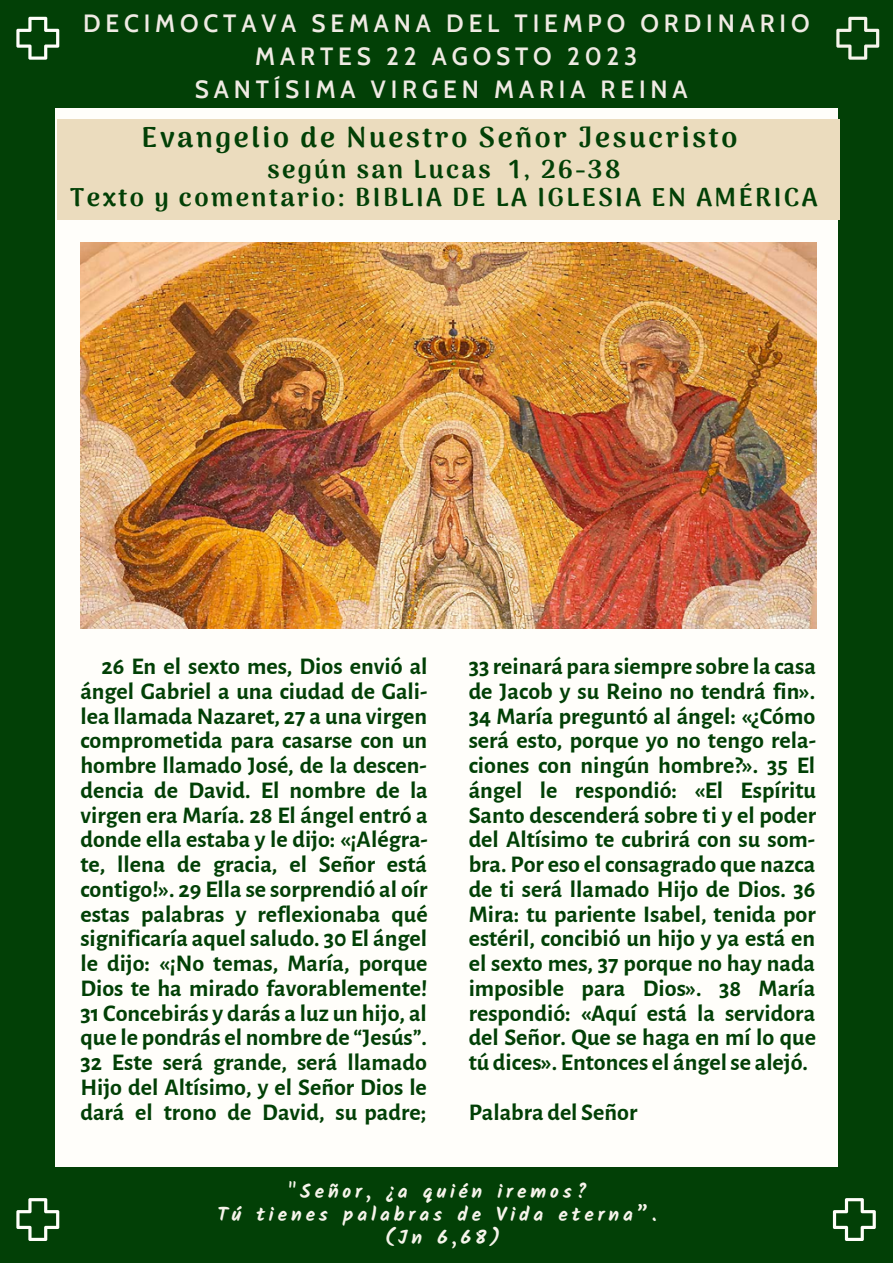
<style>
.page{position:relative;width:893px;height:1264px;background:#fff}
.page>*{position:absolute;margin:0;border:0;box-sizing:border-box;transform-origin:0 0}
.t1{font:900 28.5px "Arima Madurai";letter-spacing:.095em;color:#024006}
.t2{font:900 25.5px "Arima Madurai";letter-spacing:.095em;color:#024006}
.t3{font:600 24.3px "Cabin";letter-spacing:.2em;color:#efeae3}
.t4{font:700 24px/24.8px "Alegreya Sans";color:#024006;text-align:justify}
.t5{font:700 19.35px "Kalam";letter-spacing:.2em;color:#f6f4eb}
</style>
<div class="page">
<div style="left:0;top:0;width:892px;height:1262px;background:#024006"></div>
<div style="left:56px;top:108px;width:781px;height:1058px;background:#fffefa"></div>
<div style="left:57px;top:120px;width:783px;height:100px;background:#ebdcbe"></div>
<svg style="left:16px;top:17px;width:43px;height:43px"></svg>
<svg style="left:832px;top:1198px;width:43px;height:42px"></svg>
<svg style="left:16px;top:1198px;width:43px;height:42px"></svg>
<svg style="left:836px;top:17px;width:43px;height:43px"></svg>
<img style="left:80px;top:243px;width:736px;height:385px">
<p class="t3" style="left:83px;top:8px;width:728px">DECIMOCTAVA SEMANA DEL TIEMPO ORDINARIO</p>
<p class="t3" style="left:255px;top:42px;width:383px">MARTES 22 AGOSTO 2023</p>
<p class="t3" style="left:195px;top:75px;width:494px">SANTÍSIMA VIRGEN MARIA REINA</p>
<p class="t1" style="left:142px;top:121px;width:597px">Evangelio de Nuestro Señor Jesucristo</p>
<p class="t2" style="left:267px;top:154px;width:354px">según san Lucas 1, 26-38</p>
<p class="t2" style="left:70px;top:182px;width:749px">Texto y comentario: BIBLIA DE LA IGLESIA EN AMÉRICA</p>
<p class="t4" style="left:80px;top:654px;width:349px;text-indent:21px">26 En el sexto mes, Dios envió al ángel Gabriel a una ciudad de Gali&shy;lea llamada Nazaret, 27 a una virgen comprometida para casarse con un hombre llamado José, de la descen&shy;dencia de David. El nombre de la virgen era María. 28 El ángel entró a donde ella estaba y le dijo: «¡Alégra&shy;te, llena de gracia, el Señor está contigo!». 29 Ella se sorprendió al oír estas palabras y reflexionaba qué significaría aquel saludo. 30 El ángel le dijo: «¡No temas, María, porque Dios te ha mirado favorablemente!<br>31 Concebirás y darás a luz un hijo, al que le pondrás el nombre de “Jesús”.<br>32 Este será grande, será llamado Hijo del Altísimo, y el Señor Dios le dará el trono de David, su padre;</p>
<p class="t4" style="left:468px;top:654px;width:349px">33 reinará para siempre sobre la casa de Jacob y su Reino no tendrá fin».<br>34 María preguntó al ángel: «¿Cómo será esto, porque yo no tengo rela&shy;ciones con ningún hombre?». 35 El ángel le respondió: «El Espíritu Santo descenderá sobre ti y el poder del Altísimo te cubrirá con su som&shy;bra. Por eso el consagrado que nazca de ti será llamado Hijo de Dios. 36<br>Mira: tu pariente Isabel, tenida por estéril, concibió un hijo y ya está en el sexto mes, 37 porque no hay nada imposible para Dios». 38 María respondió: «Aquí está la servidora del Señor. Que se haga en mí lo que tú dices». Entonces el ángelse alejó.</p>
<p class="t4" style="left:468px;top:1099px;width:170px">Palabra del Señor</p>
<p class="t5" style="left:287px;top:1179px;width:302px">"Señor, ¿a quién iremos?</p>
<p class="t5" style="left:217px;top:1202px;width:440px">Tú tienes palabras de Vida eterna”.</p>
<p class="t5" style="left:385px;top:1226px;width:117px">(Jn 6,68)</p>
</div>
